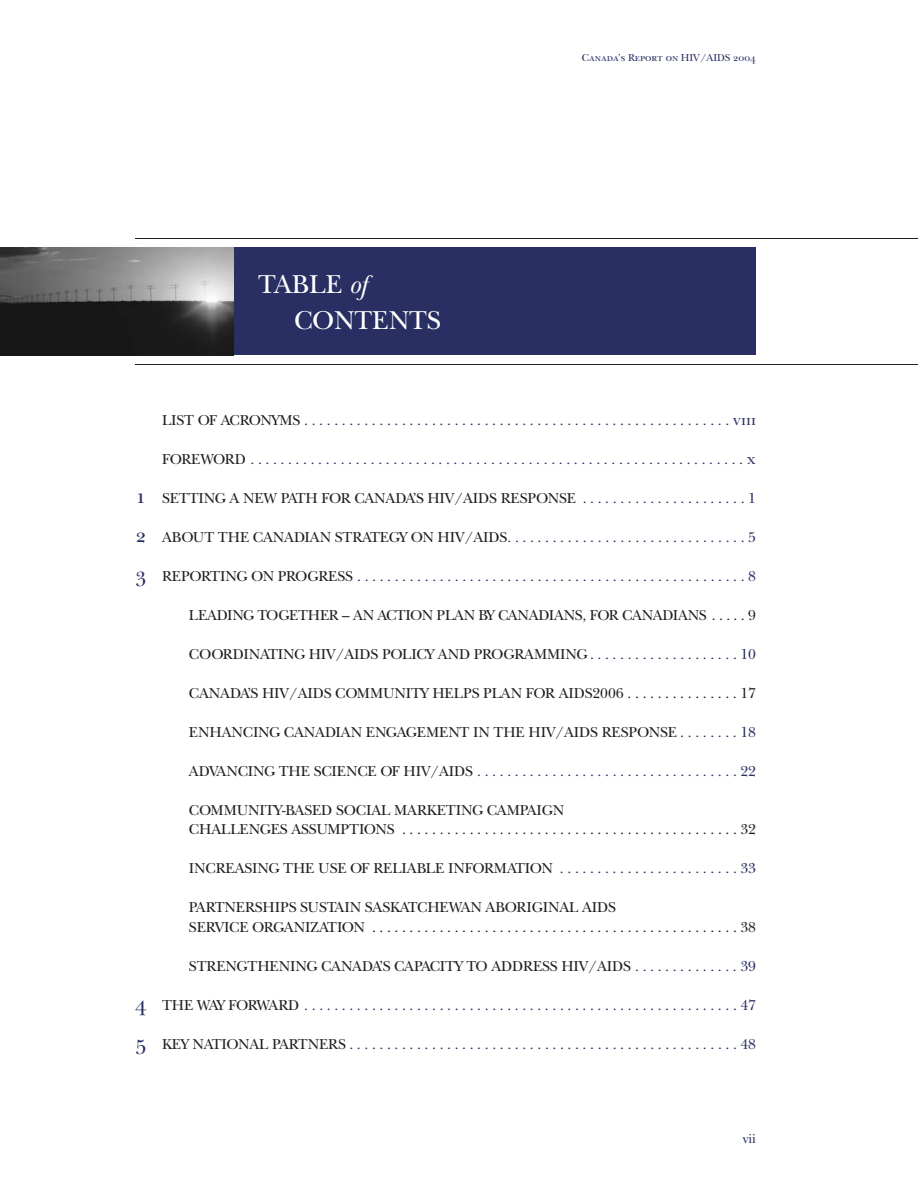
<style>
.page{position:relative;width:918px;height:1188px;background:#fff}
.page>*{position:absolute;margin:0;border:0;box-sizing:border-box;transform-origin:0 0}
.t1{font:27px/36px "New Baskerville SC";letter-spacing:-.005em;color:#fff}
.t2{font:15px/19.5px "New Baskerville";letter-spacing:-.005em;color:#231f20}
.t3{font:15px "New Baskerville";letter-spacing:-.005em;color:#292e63}
.t4{font:13.5px "New Baskerville";color:#292e63}
.t5{font:10.5px "New Baskerville SC";letter-spacing:-.005em;color:#292e63}
.s1{font-family:"New Baskerville";font-style:italic}
.s2{color:#231f20}
.s3{font-family:"New Baskerville SC"}
.s4{font-family:"New Baskerville SC";font-size:21px;color:#292e63}
.s5{color:#292e63}
.s6{font-family:"New Baskerville SC";font-size:21px}
</style>
<div class="page">
<div style="left:232px;top:248px;width:524px;height:108px;background:#292e63"></div>
<img style="left:0;top:248px;width:234px;height:108px">
<hr style="left:135px;top:238px;width:783px;height:1px;background:#231f20">
<hr style="left:135px;top:364px;width:783px;height:1px;background:#231f20">
<h1 class="t1" style="left:294px;top:269px;width:148px;text-indent:-36px">TABLE <span class="s1">of<br></span>CONTENTS</h1>
<p class="t5" style="left:582px;top:54px;width:176px">Canada’s Report on HIV/AIDS 2004</p>
<p class="t3" style="left:162px;top:414px;width:596px"><span class="s2">LIST OF ACRONYMS</span> . . . . . . . . . . . . . . . . . . . . . . . . . . . . . . . . . . . . . . . . . . . . . . . . . . . . . . . . . <span class="s3">viii</span></p>
<p class="t3" style="left:162px;top:453px;width:596px"><span class="s2">FOREWORD</span> . . . . . . . . . . . . . . . . . . . . . . . . . . . . . . . . . . . . . . . . . . . . . . . . . . . . . . . . . . . . . . . . . . <span class="s3">x</span></p>
<p class="t2" style="left:135px;top:490px;width:623px"><span class="s4">1</span> SETTING A NEW PATH FOR CANADA’S HIV/AIDS RESPONSE <span class="s5">. . . . . . . . . . . . . . . . . . . . . . 1</span></p>
<p class="t2" style="left:135px;top:529px;width:623px"><span class="s4">2</span> ABOUT THE CANADIAN STRATEGY ON HIV/AIDS<span class="s5">. . . . . . . . . . . . . . . . . . . . . . . . . . . . . . . . 5</span></p>
<p class="t3" style="left:135px;top:570px;width:623px"><span class="s6">3</span> <span class="s2">REPORTING ON PROGRESS</span> . . . . . . . . . . . . . . . . . . . . . . . . . . . . . . . . . . . . . . . . . . . . . . . . . . . . 8</p>
<p class="t2" style="left:189px;top:607px;width:568px">LEADING TOGETHER – AN ACTION PLAN BY CANADIANS, FOR CANADIANS . . . . . 9</p>
<p class="t2" style="left:189px;top:646px;width:569px">COORDINATING HIV/AIDS POLICY AND PROGRAMMING <span class="s5">. . . . . . . . . . . . . . . . . . . . 10</span></p>
<p class="t2" style="left:189px;top:685px;width:569px">CANADA’S HIV/AIDS COMMUNITY HELPS PLAN FOR AIDS2006 . . . . . . . . . . . . . . . 17</p>
<p class="t2" style="left:189px;top:724px;width:569px">ENHANCING CANADIAN ENGAGEMENT IN THE HIV/AIDS RESPONSE <span class="s5">. . . . . . . . 18</span></p>
<p class="t3" style="left:189px;top:765px;width:569px"><span class="s2">ADVANCING THE SCIENCE OF HIV/AIDS</span> . . . . . . . . . . . . . . . . . . . . . . . . . . . . . . . . . . . 22</p>
<p class="t2" style="left:189px;top:802px;width:569px">COMMUNITY-BASED SOCIAL MARKETING CAMPAIGN<br>CHALLENGES ASSUMPTIONS . . . . . . . . . . . . . . . . . . . . . . . . . . . . . . . . . . . . . . . . . . . . . 32</p>
<p class="t2" style="left:189px;top:860px;width:569px">INCREASING THE USE OF RELIABLE INFORMATION <span class="s5">. . . . . . . . . . . . . . . . . . . . . . . . 33</span></p>
<p class="t2" style="left:189px;top:899px;width:569px">PARTNERSHIPS SUSTAIN SASKATCHEWAN ABORIGINAL AIDS<br>SERVICE ORGANIZATION . . . . . . . . . . . . . . . . . . . . . . . . . . . . . . . . . . . . . . . . . . . . . . . . . 38</p>
<p class="t2" style="left:189px;top:958px;width:569px">STRENGTHENING CANADA’S CAPACITY TO ADDRESS HIV/AIDS <span class="s5">. . . . . . . . . . . . . . 39</span></p>
<p class="t3" style="left:135px;top:999px;width:623px"><span class="s6">4</span> <span class="s2">THE WAY FORWARD</span> . . . . . . . . . . . . . . . . . . . . . . . . . . . . . . . . . . . . . . . . . . . . . . . . . . . . . . . . . . 47</p>
<p class="t3" style="left:135px;top:1038px;width:623px"><span class="s6">5</span> <span class="s2">KEY NATIONAL PARTNERS</span> . . . . . . . . . . . . . . . . . . . . . . . . . . . . . . . . . . . . . . . . . . . . . . . . . . . . 48</p>
<p class="t4" style="left:743px;top:1134px;width:15px">vii</p>
</div>
